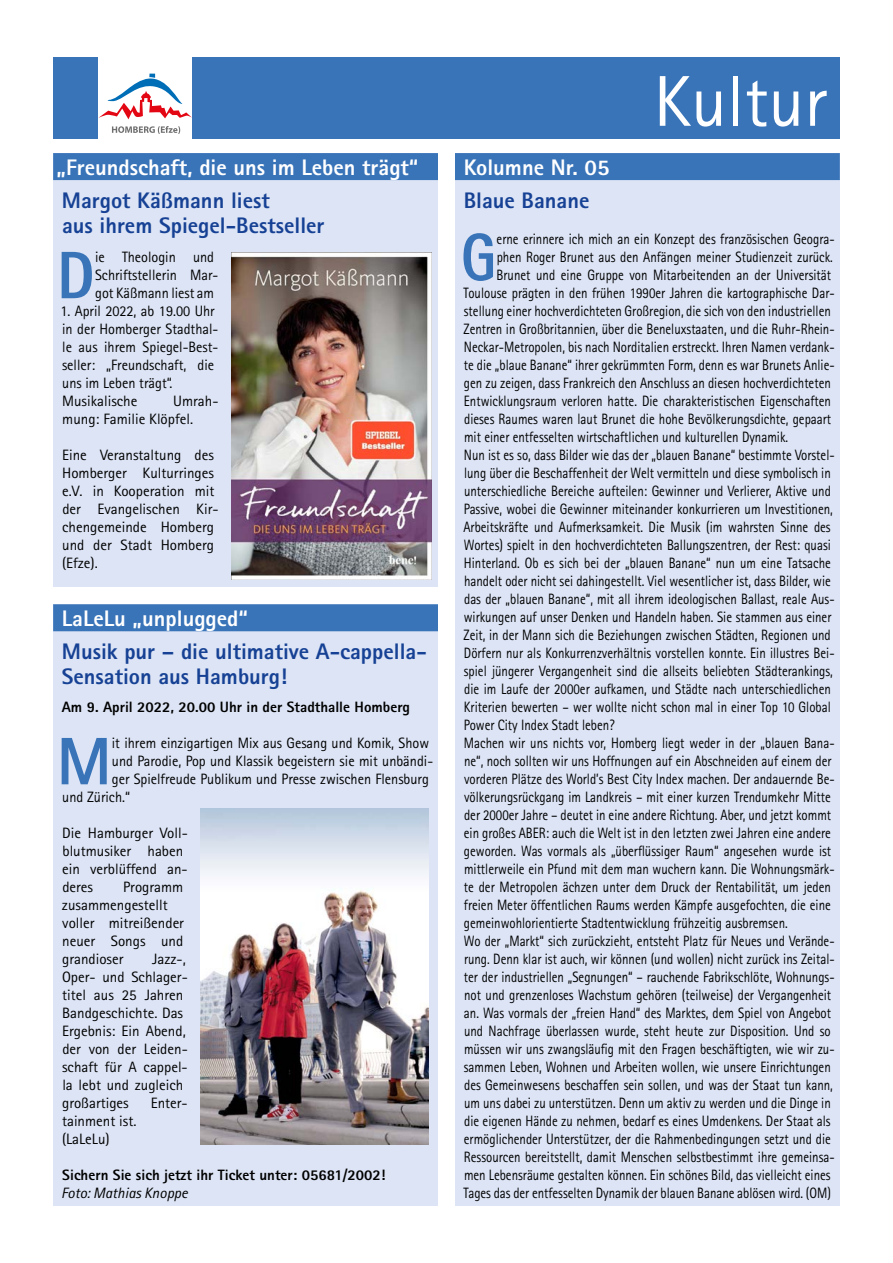
<style>
.page{position:relative;width:893px;height:1263px;background:#fff}
.page>*{position:absolute;margin:0;border:0;box-sizing:border-box;transform-origin:0 0}
.t1{font:72px "Rotis Sans Serif";color:#fff}
.t2{font:800 67.2px "Rotis Sans Serif";color:#3974b9;scale:.95 1}
.t3{font:800 67.2px "Rotis Sans Serif";color:#3974b9;scale:.86 1}
.t4{font:800 22.5px/25.5px "Rotis Sans Serif";color:#164194}
.t5{font:800 22.5px "Rotis Sans Serif";color:#fff}
.t6{font:15px "Rotis Sans Serif";color:#000;scale:.86 1}
.t7{font:15px/18px "Rotis Sans Serif";color:#000}
.t8{font:15px/18px "Rotis Sans Serif";color:#000;scale:.95 1}
.t9{font:800 15px "Rotis Sans Serif";color:#000}
.t10{font:italic 15px "Rotis Sans Serif";color:#000}
</style>
<div class="page">
<div style="left:53px;top:57px;width:787px;height:82px;background:#3974b9"></div>
<div style="left:98px;top:57px;width:94px;height:94px;background:#fff"></div>
<svg style="left:112px;top:126px;width:68px;height:8px"></svg>
<svg style="left:98px;top:74px;width:94px;height:45px"></svg>
<div style="left:455px;top:153px;width:385px;height:1052px;background:#dce4f5"></div>
<div style="left:455px;top:153px;width:385px;height:27px;background:#3974b9"></div>
<div style="left:53px;top:153px;width:385px;height:433px;background:#dce4f5"></div>
<div style="left:53px;top:153px;width:385px;height:27px;background:#3974b9"></div>
<img style="left:232px;top:252px;width:199px;height:328px">
<div style="left:53px;top:604px;width:385px;height:601px;background:#dce4f5"></div>
<div style="left:53px;top:604px;width:385px;height:27px;background:#3974b9"></div>
<img style="left:201px;top:808px;width:227px;height:336px">
<h3 class="t5" style="left:56px;top:153px;width:364px">„Freundschaft, die uns im Leben trägt“</h3>
<h3 class="t4" style="left:62px;top:187px;width:264px">Margot Käßmann liest<br>aus ihrem Spiegel-Bestseller</h3>
<h2 class="t2" style="left:57px;top:233px;width:41px">D</h2>
<p class="t8" style="left:95px;top:248px;width:131px">ie Theologin und<br>Schriftstellerin Mar&shy;got Käßmann liest am</p>
<p class="t8" style="left:60px;top:302px;width:168px">1. April 2022, ab 19.00 Uhr in der Homberger Stadthal&shy;le aus ihrem Spiegel-Best&shy;seller: „Freundschaft, die uns im Leben trägt“.<br>Musikalische</p>
<p class="t7" style="left:62px;top:392px;width:158px;text-indent:111px">Umrah&shy;mung: Familie Klöpfel.</p>
<p class="t7" style="left:62px;top:446px;width:158px">Eine Veranstaltung des<br>Homberger Kulturringes e.V. in Kooperation mit der Evangelischen Kir&shy;chengemeinde Homberg und der Stadt Homberg (Efze).</p>
<h3 class="t5" style="left:62px;top:604px;width:188px">LaLeLu „unplugged“</h3>
<h3 class="t4" style="left:62px;top:638px;width:366px">Musik pur – die ultimative A-cappella-<br>Sensation aus Hamburg!</h3>
<p class="t9" style="left:62px;top:698px;width:350px">Am 9. April 2022, 20.00 Uhr in der Stadthalle Homberg</p>
<h2 class="t2" style="left:57px;top:719px;width:59px">M</h2>
<p class="t8" style="left:112px;top:734px;width:335px">it ihrem einzigartigen Mix aus Gesang und Komik, Show</p>
<p class="t8" style="left:112px;top:752px;width:340px">und Parodie, Pop und Klassik begeistern sie mit unbändi-</p>
<p class="t8" style="left:112px;top:770px;width:335px">ger Spielfreude Publikum und Presse zwischen Flensburg</p>
<p class="t8" style="left:62px;top:788px;width:73px">und Zürich.“</p>
<p class="t7" style="left:62px;top:824px;width:127px">Die Hamburger Voll&shy;blutmusiker haben ein verblüffend an&shy;deres</p>
<p class="t7" style="left:62px;top:878px;width:124px;text-indent:61px">Programm zusammengestellt voller mitreißender neuer Songs und grandioser</p>
<p class="t7" style="left:62px;top:950px;width:127px;text-indent:90px">Jazz-,<br>Oper- und Schlager&shy;titel aus 25 Jahren<br>Bandgeschichte. Das<br>Ergebnis: Ein Abend, der von der Leiden&shy;schaft für A cappel&shy;la lebt und zugleich großartiges</p>
<p class="t7" style="left:151px;top:1094px;width:38px">Enter-</p>
<p class="t7" style="left:62px;top:1112px;width:76px">tainment ist. (LaLeLu)</p>
<p class="t9" style="left:62px;top:1166px;width:325px">Sichern Sie sich jetzt ihr Ticket unter: 05681/2002!</p>
<p class="t10" style="left:61px;top:1184px;width:128px">Foto: Mathias Knoppe</p>
<h1 class="t1" style="left:654px;top:59px;width:175px">Kultur</h1>
<h3 class="t5" style="left:464px;top:153px;width:147px">Kolumne Nr. 05</h3>
<h3 class="t4" style="left:464px;top:187px;width:127px">Blaue Banane</h3>
<h2 class="t3" style="left:461px;top:215px;width:43px">G</h2>
<p class="t6" style="left:497px;top:230px;width:395px">erne erinnere ich mich an ein Konzept des französischen Geogra-</p>
<p class="t6" style="left:497px;top:248px;width:392px">phen Roger Brunet aus den Anfängen meiner Studienzeit zurück.</p>
<p class="t6" style="left:497px;top:266px;width:390px">Brunet und eine Gruppe von Mitarbeitenden an der Universität</p>
<p class="t6" style="left:463px;top:284px;width:433px">Toulouse prägten in den frühen 1990er Jahren die kartographische Dar-</p>
<p class="t6" style="left:464px;top:302px;width:428px">stellung einer hochverdichteten Großregion, die sich von den industriellen</p>
<p class="t6" style="left:463px;top:320px;width:433px">Zentren in Großbritannien, über die Beneluxstaaten, und die Ruhr-Rhein-</p>
<p class="t6" style="left:464px;top:338px;width:433px">Neckar-Metropolen, bis nach Norditalien erstreckt. Ihren Namen verdank-</p>
<p class="t6" style="left:464px;top:356px;width:433px">te die „blaue Banane“ ihrer gekrümmten Form, denn es war Brunets Anlie-</p>
<p class="t6" style="left:464px;top:374px;width:428px">gen zu zeigen, dass Frankreich den Anschluss an diesen hochverdichteten</p>
<p class="t6" style="left:464px;top:392px;width:428px">Entwicklungsraum verloren hatte. Die charakteristischen Eigenschaften</p>
<p class="t6" style="left:464px;top:410px;width:428px">dieses Raumes waren laut Brunet die hohe Bevölkerungsdichte, gepaart</p>
<p class="t6" style="left:464px;top:428px;width:378px">mit einer entfesselten wirtschaftlichen und kulturellen Dynamik.</p>
<p class="t6" style="left:464px;top:446px;width:432px">Nun ist es so, dass Bilder wie das der „blauen Banane“ bestimmte Vorstel-</p>
<p class="t6" style="left:464px;top:464px;width:428px">lung über die Beschaffenheit der Welt vermitteln und diese symbolisch in</p>
<p class="t6" style="left:464px;top:482px;width:428px">unterschiedliche Bereiche aufteilen: Gewinner und Verlierer, Aktive und</p>
<p class="t6" style="left:464px;top:500px;width:430px">Passive, wobei die Gewinner miteinander konkurrieren um Investitionen,</p>
<p class="t6" style="left:463px;top:518px;width:429px">Arbeitskräfte und Aufmerksamkeit. Die Musik (im wahrsten Sinne des</p>
<p class="t6" style="left:464px;top:536px;width:428px">Wortes) spielt in den hochverdichteten Ballungszentren, der Rest: quasi</p>
<p class="t6" style="left:464px;top:554px;width:428px">Hinterland. Ob es sich bei der „blauen Banane“ nun um eine Tatsache</p>
<p class="t6" style="left:464px;top:572px;width:428px">handelt oder nicht sei dahingestellt. Viel wesentlicher ist, dass Bilder, wie</p>
<p class="t6" style="left:464px;top:590px;width:432px">das der „blauen Banane“, mit all ihrem ideologischen Ballast, reale Aus-</p>
<p class="t6" style="left:464px;top:608px;width:429px">wirkungen auf unser Denken und Handeln haben. Sie stammen aus einer</p>
<p class="t6" style="left:463px;top:626px;width:429px">Zeit, in der Mann sich die Beziehungen zwischen Städten, Regionen und</p>
<p class="t6" style="left:464px;top:644px;width:433px">Dörfern nur als Konkurrenzverhältnis vorstellen konnte. Ein illustres Bei-</p>
<p class="t6" style="left:464px;top:662px;width:431px">spiel jüngerer Vergangenheit sind die allseits beliebten Städterankings,</p>
<p class="t6" style="left:464px;top:680px;width:428px">die im Laufe der 2000er aufkamen, und Städte nach unterschiedlichen</p>
<p class="t6" style="left:464px;top:698px;width:428px">Kriterien bewerten – wer wollte nicht schon mal in einer Top 10 Global</p>
<p class="t6" style="left:464px;top:716px;width:177px">Power City Index Stadt leben?</p>
<p class="t6" style="left:464px;top:734px;width:432px">Machen wir uns nichts vor, Homberg liegt weder in der „blauen Bana-</p>
<p class="t6" style="left:464px;top:752px;width:429px">ne“, noch sollten wir uns Hoffnungen auf ein Abschneiden auf einem der</p>
<p class="t6" style="left:464px;top:770px;width:432px">vorderen Plätze des World’s Best City Index machen. Der andauernde Be-</p>
<p class="t6" style="left:464px;top:788px;width:428px">völkerungsrückgang im Landkreis – mit einer kurzen Trendumkehr Mitte</p>
<p class="t6" style="left:464px;top:806px;width:428px">der 2000er Jahre – deutet in eine andere Richtung. Aber, und jetzt kommt</p>
<p class="t6" style="left:464px;top:824px;width:428px">ein großes ABER: auch die Welt ist in den letzten zwei Jahren eine andere</p>
<p class="t6" style="left:464px;top:842px;width:429px">geworden. Was vormals als „überflüssiger Raum“ angesehen wurde ist</p>
<p class="t6" style="left:464px;top:860px;width:432px">mittlerweile ein Pfund mit dem man wuchern kann. Die Wohnungsmärk-</p>
<p class="t6" style="left:464px;top:878px;width:428px">te der Metropolen ächzen unter dem Druck der Rentabilität, um jeden</p>
<p class="t6" style="left:464px;top:896px;width:428px">freien Meter öffentlichen Raums werden Kämpfe ausgefochten, die eine</p>
<p class="t6" style="left:464px;top:914px;width:378px">gemeinwohlorientierte Stadtentwicklung frühzeitig ausbremsen.</p>
<p class="t6" style="left:464px;top:932px;width:433px">Wo der „Markt“ sich zurückzieht, entsteht Platz für Neues und Verände-</p>
<p class="t6" style="left:464px;top:950px;width:432px">rung. Denn klar ist auch, wir können (und wollen) nicht zurück ins Zeital-</p>
<p class="t6" style="left:464px;top:968px;width:433px">ter der industriellen „Segnungen“ – rauchende Fabrikschlöte, Wohnungs-</p>
<p class="t6" style="left:464px;top:986px;width:428px">not und grenzenloses Wachstum gehören (teilweise) der Vergangenheit</p>
<p class="t6" style="left:464px;top:1004px;width:428px">an. Was vormals der „freien Hand“ des Marktes, dem Spiel von Angebot</p>
<p class="t6" style="left:464px;top:1022px;width:428px">und Nachfrage überlassen wurde, steht heute zur Disposition. Und so</p>
<p class="t6" style="left:464px;top:1040px;width:432px">müssen wir uns zwangsläufig mit den Fragen beschäftigten, wie wir zu-</p>
<p class="t6" style="left:464px;top:1058px;width:428px">sammen Leben, Wohnen und Arbeiten wollen, wie unsere Einrichtungen</p>
<p class="t6" style="left:464px;top:1076px;width:430px">des Gemeinwesens beschaffen sein sollen, und was der Staat tun kann,</p>
<p class="t6" style="left:464px;top:1094px;width:428px">um uns dabei zu unterstützen. Denn um aktiv zu werden und die Dinge in</p>
<p class="t6" style="left:464px;top:1112px;width:428px">die eigenen Hände zu nehmen, bedarf es eines Umdenkens. Der Staat als</p>
<p class="t6" style="left:464px;top:1130px;width:428px">ermöglichender Unterstützer, der die Rahmenbedingungen setzt und die</p>
<p class="t6" style="left:464px;top:1148px;width:432px">Ressourcen bereitstellt, damit Menschen selbstbestimmt ihre gemeinsa-</p>
<p class="t6" style="left:464px;top:1166px;width:428px">men Lebensräume gestalten können. Ein schönes Bild, das vielleicht eines</p>
<p class="t6" style="left:463px;top:1184px;width:429px">Tages das der entfesselten Dynamik der blauen Banane ablösen wird. (OM)</p>
</div>
